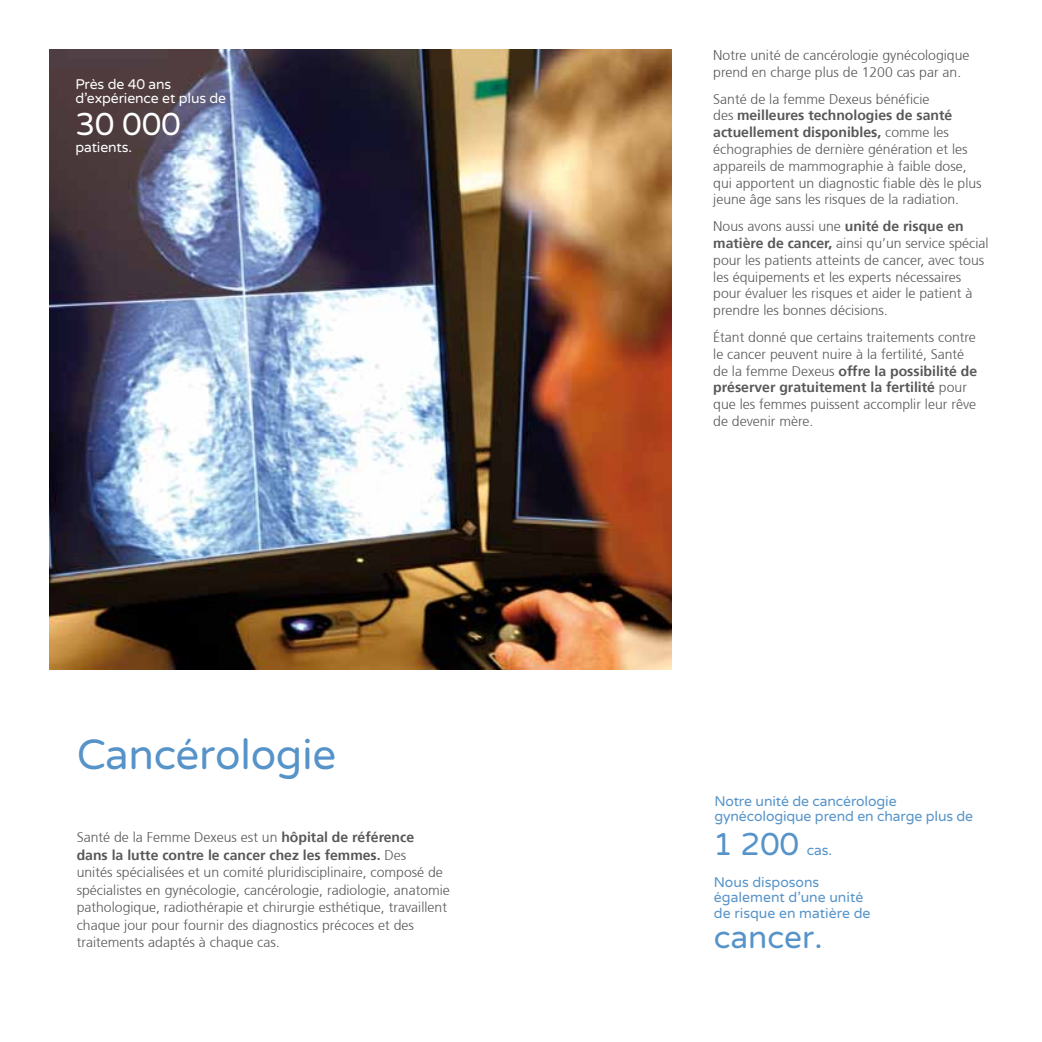
<style>
.page{position:relative;width:1042px;height:1042px;background:#fff}
.page>*{position:absolute;margin:0;border:0;box-sizing:border-box;transform-origin:0 0}
.t1{font:42px "Varela Round";letter-spacing:-.01em;color:#5693c9}
.t2{font:31.5px "Varela Round";color:#5693c9}
.t3{font:31.5px "Varela Round";color:#fff}
.t4{font:300 14px/16.8px "Frutiger 45";color:#58585a}
.t5{font:700 14px/16.8px "Frutiger 65";color:#58585a}
.t6{font:14px/15.8px "Varela Round";letter-spacing:-.01em;color:#5693c9}
.t7{font:14px/14px "Varela Round";letter-spacing:-.01em;color:#fff}
.s1{font-family:"Frutiger 65";font-weight:700}
.s2{font-family:"Frutiger 45";font-weight:300}
</style>
<div class="page">
<img style="left:50px;top:50px;width:621px;height:620px">
<p class="t7" style="left:75px;top:77px;width:152px">Près de 40 ans d’expérience et plus de</p>
<h2 class="t3" style="left:75px;top:106px;width:107px">30 000</h2>
<p class="t7" style="left:75px;top:141px;width:58px">patients.</p>
<h1 class="t1" style="left:77px;top:730px;width:261px">Cancérologie</h1>
<p class="t4" style="left:77px;top:829px;width:339px">Santé de la Femme Dexeus est un <span class="s1">hôpital de référence</span></p>
<p class="t5" style="left:77px;top:846px;width:331px">dans la lutte contre le cancer chez les femmes. <span class="s2">Des</span></p>
<p class="t4" style="left:77px;top:863px;width:375px;line-height:17.5px">unités spécialisées et un comité pluridisciplinaire, composé de spécialistes en gynécologie, cancérologie, radiologie, anatomie pathologique, radiothérapie et chirurgie esthétique, travaillent chaque jour pour fournir des diagnostics précoces et des traitements adaptés à chaque cas.</p>
<p class="t4" style="left:713px;top:47px;width:258px">Notre unité de cancérologie gynécologique prend en charge plus de 1200 cas par an.</p>
<p class="t4" style="left:713px;top:91px;width:218px">Santé de la femme Dexeus bénéficie</p>
<p class="t5" style="left:713px;top:107px;width:240px"><span class="s2">des</span> meilleures technologies de santé actuellement disponibles, <span class="s2">comme les</span></p>
<p class="t4" style="left:713px;top:141px;width:270px">échographies de dernière génération et les appareils de mammographie à faible dose, qui apportent un diagnostic fiable dès le plus jeune âge sans les risques de la radiation.</p>
<p class="t4" style="left:713px;top:218px;width:277px">Nous avons aussi une <span class="s1">unité de risque en matière de cancer,</span> ainsi qu’un service spécial pour les patients atteints de cancer, avec tous les équipements et les experts nécessaires pour évaluer les risques et aider le patient à prendre les bonnes décisions.</p>
<p class="t4" style="left:713px;top:329px;width:264px">Étant donné que certains traitements contre le cancer peuvent nuire à la fertilité, Santé</p>
<p class="t5" style="left:713px;top:362px;width:265px"><span class="s2">de la femme Dexeus</span> offre la possibilité de préserver gratuitement la fertilité <span class="s2">pour</span></p>
<p class="t4" style="left:713px;top:396px;width:264px">que les femmes puissent accomplir leur rêve de devenir mère.</p>
<p class="t6" style="left:714px;top:793px;width:260px">Notre unité de cancérologie gynécologique prend en charge plus de</p>
<h2 class="t2" style="left:713px;top:826px;width:88px">1 200</h2>
<p class="t6" style="left:807px;top:843px;width:27px">cas.</p>
<p class="t6" style="left:714px;top:874px;width:158px">Nous disposons également d’une unité de risque en matière de</p>
<h2 class="t2" style="left:714px;top:919px;width:110px">cancer.</h2>
</div>
